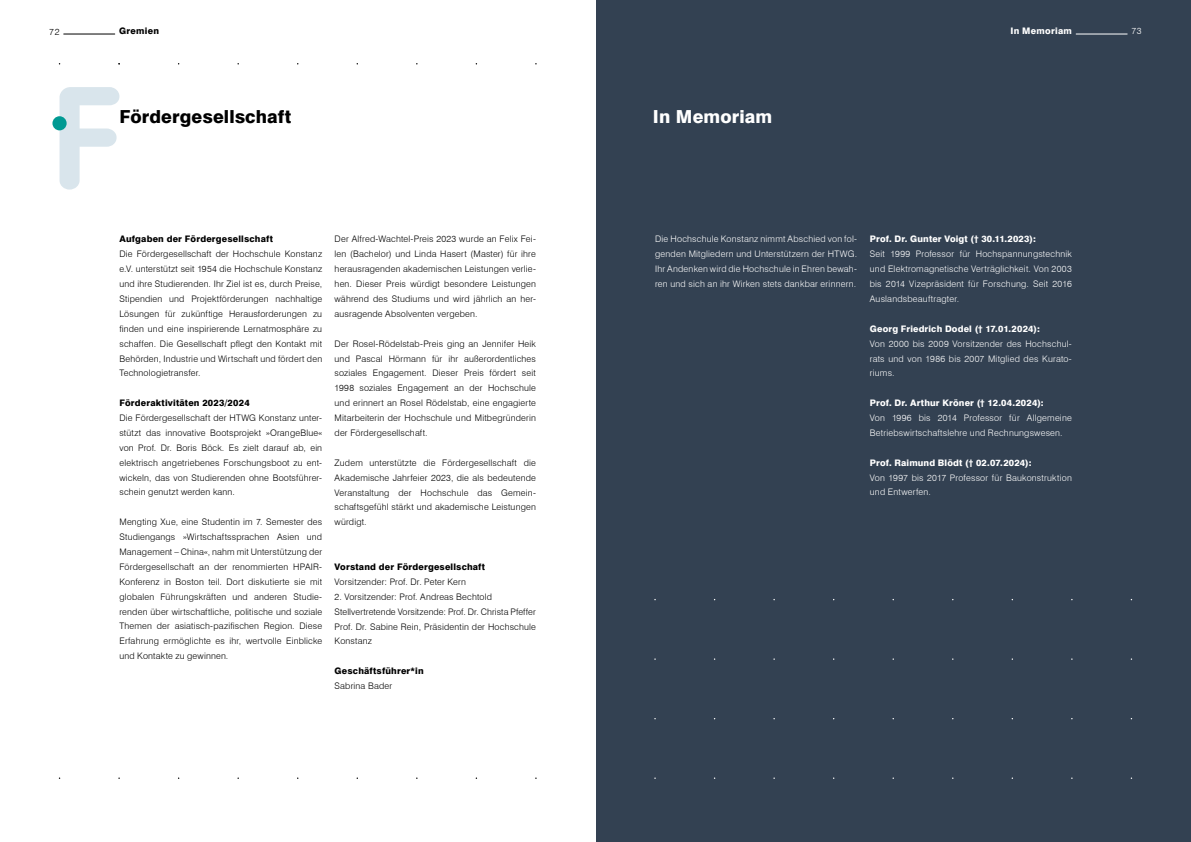
<style>
.page{position:relative;width:1191px;height:842px;background:#fff}
.page>*{position:absolute;margin:0;border:0;box-sizing:border-box;transform-origin:0 0}
.t1{font:800 18px "Swiss 721 BT";letter-spacing:.005em;color:#000}
.t2{font:800 18px "Swiss 721 BT";letter-spacing:.005em;color:#fff}
.t3{font:300 9px/14.9px "Swiss 721 BT";letter-spacing:.02em;color:#000;text-align:justify}
.t4{font:300 9px/14.9px "Swiss 721 BT";letter-spacing:.025em;color:#fff;text-align:justify}
.t5{font:800 9px "Swiss 721 BT";letter-spacing:.015em;color:#fff}
.t6{font:800 9px "Swiss 721 BT";letter-spacing:.02em;color:#000}
</style>
<div class="page">
<div style="left:596px;top:0;width:595px;height:842px;background:#334152"></div>
<svg style="left:60px;top:87px;width:59px;height:103px"></svg>
<div style="left:52px;top:116px;width:15px;height:14px;background:#009a93;border-radius:50%"></div>
<hr style="left:64px;top:34px;width:51px;height:1px;background:#000">
<hr style="left:1076px;top:34px;width:51px;height:1px;background:#fff">
<p class="t3" style="left:49px;top:24px;width:12px">72</p>
<p class="t6" style="left:119px;top:26px;width:41px">Gremien</p>
<p class="t5" style="left:1010px;top:26px;width:63px">In Memoriam</p>
<p class="t4" style="left:1131px;top:24px;width:12px">73</p>
<h1 class="t1" style="left:119px;top:106px;width:173px">Fördergesellschaft</h1>
<h1 class="t2" style="left:653px;top:106px;width:121px">In Memoriam</h1>
<p class="t6" style="left:119px;top:234px;width:155px">Aufgaben der Fördergesellschaft</p>
<p class="t3" style="left:119px;top:247px;width:204px">Die Fördergesellschaft der Hochschule Konstanz e.V. unterstützt seit 1954 die Hochschule Konstanz und ihre Studierenden. Ihr Ziel ist es, durch Preise, Stipendien und Projektförderungen nachhaltige Lösungen für zukünftige Herausforderungen zu finden und eine inspirierende Lernatmosphäre zu schaffen. Die Gesellschaft pflegt den Kontakt mit Behörden, Industrie und Wirtschaft und fördert den Technologietransfer.</p>
<p class="t6" style="left:119px;top:397px;width:132px">Förderaktivitäten 2023/2024</p>
<p class="t3" style="left:119px;top:410px;width:204px">Die Fördergesellschaft der HTWG Konstanz unter&shy;stützt das innovative Bootsprojekt »OrangeBlue« von Prof. Dr. Boris Böck. Es zielt darauf ab, ein elektrisch angetriebenes Forschungsboot zu ent&shy;wickeln, das von Studierenden ohne Bootsführer&shy;schein genutzt werden kann.</p>
<p class="t3" style="left:119px;top:514px;width:204px">Mengting Xue, eine Studentin im 7. Semester des Studiengangs »Wirtschaftssprachen Asien und Management – China«, nahm mit Unterstützung der Fördergesellschaft an der renommierten HPAIR-Konferenz in Boston teil. Dort diskutierte sie mit globalen Führungskräften und anderen Studie&shy;renden über wirtschaftliche, politische und soziale Themen der asiatisch-pazifischen Region. Diese Erfahrung ermöglichte es ihr, wertvolle Einblicke und Kontakte zu gewinnen.</p>
<p class="t3" style="left:334px;top:232px;width:203px">Der Alfred-Wachtel-Preis 2023 wurde an Felix Fei&shy;len (Bachelor) und Linda Hasert (Master) für ihre herausragenden akademischen Leistungen verlie&shy;hen. Dieser Preis würdigt besondere Leistungen während des Studiums und wird jährlich an her&shy;ausragende Absolventen vergeben.</p>
<p class="t3" style="left:334px;top:336px;width:203px">Der Rosel-Rödelstab-Preis ging an Jennifer Heik und Pascal Hörmann für ihr außerordentliches soziales Engagement. Dieser Preis fördert seit 1998 soziales Engagement an der Hochschule und erinnert an Rosel Rödelstab, eine engagierte Mitarbeiterin der Hochschule und Mitbegründerin der Fördergesellschaft.</p>
<p class="t3" style="left:334px;top:455px;width:203px">Zudem unterstützte die Fördergesellschaft die Akademische Jahrfeier 2023, die als bedeutende Veranstaltung der Hochschule das Gemein&shy;schaftsgefühl stärkt und akademische Leistungen würdigt.</p>
<p class="t6" style="left:334px;top:561px;width:152px">Vorstand der Fördergesellschaft</p>
<p class="t3" style="left:334px;top:574px;width:133px">Vorsitzender: Prof. Dr. Peter Kern</p>
<p class="t3" style="left:334px;top:589px;width:203px;text-align:left">2. Vorsitzender: Prof. Andreas Bechtold Stellvertretende Vorsitzende: Prof. Dr. Christa Pfeffer Prof. Dr. Sabine Rein, Präsidentin der Hochschule Konstanz</p>
<p class="t6" style="left:334px;top:665px;width:91px">Geschäftsführer*in</p>
<p class="t3" style="left:334px;top:678px;width:59px">Sabrina Bader</p>
<p class="t4" style="left:655px;top:232px;width:203px">Die Hochschule Konstanz nimmt Abschied von fol&shy;genden Mitgliedern und Unterstützern der HTWG.<br>Ihr Andenken wird die Hochschule in Ehren bewah&shy;ren und sich an ihr Wirken stets dankbar erinnern.</p>
<p class="t5" style="left:870px;top:234px;width:168px">Prof. Dr. Gunter Voigt († 30.11.2023):</p>
<p class="t4" style="left:870px;top:247px;width:203px">Seit 1999 Professor für Hochspannungstechnik und Elektromagnetische Verträglichkeit. Von 2003 bis 2014 Vizepräsident für Forschung. Seit 2016<br>Auslandsbeauftragter.</p>
<p class="t5" style="left:870px;top:323px;width:171px">Georg Friedrich Dodel († 17.01.2024):</p>
<p class="t4" style="left:870px;top:336px;width:203px">Von 2000 bis 2009 Vorsitzender des Hochschul&shy;rats und von 1986 bis 2007 Mitglied des Kurato&shy;riums.</p>
<p class="t5" style="left:870px;top:397px;width:175px">Prof. Dr. Arthur Kröner († 12.04.2024):</p>
<p class="t4" style="left:870px;top:410px;width:203px">Von 1996 bis 2014 Professor für Allgemeine<br>Betriebswirtschaftslehre und Rechnungswesen.</p>
<p class="t5" style="left:870px;top:457px;width:163px">Prof. Raimund Blödt († 02.07.2024):</p>
<p class="t4" style="left:870px;top:470px;width:203px">Von 1997 bis 2017 Professor für Baukonstruktion und Entwerfen.</p>
</div>
